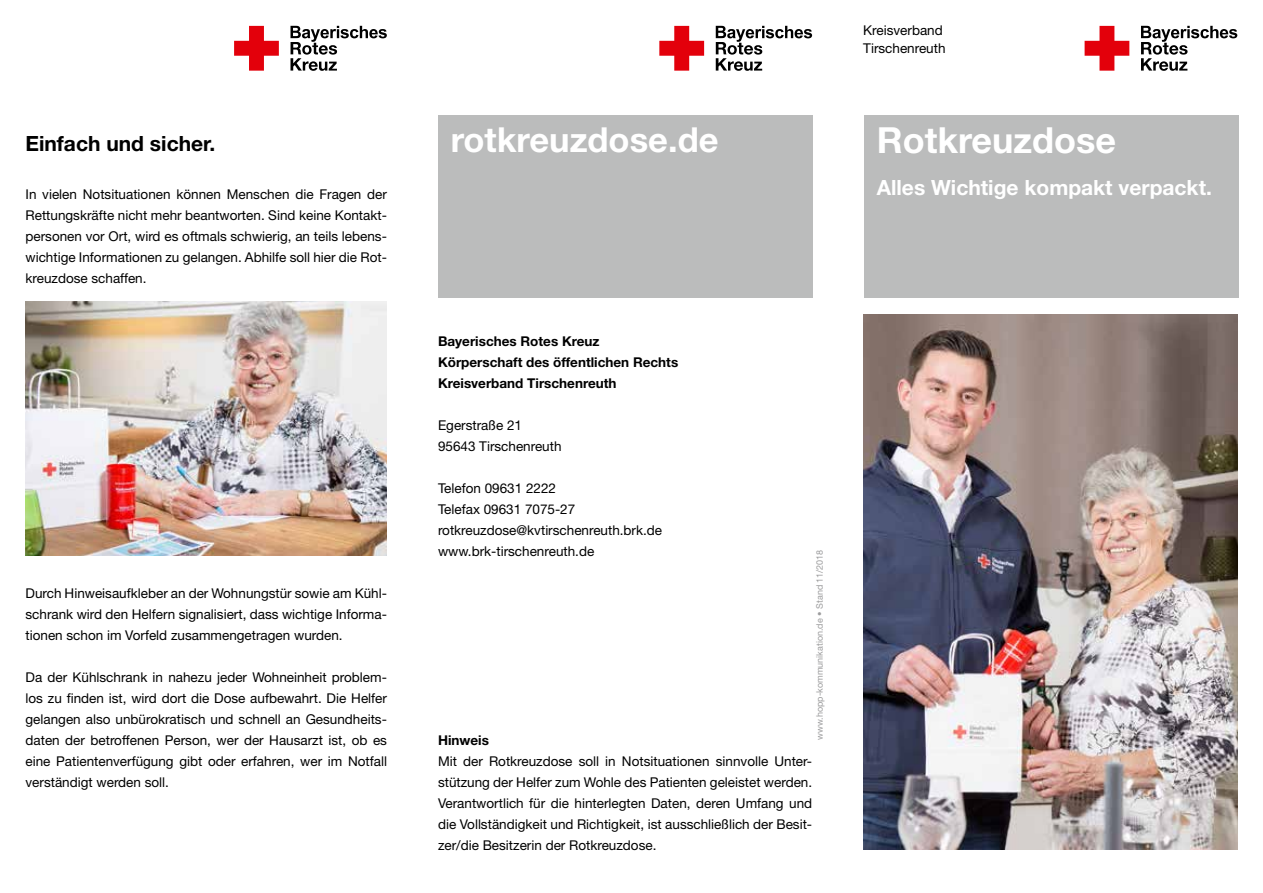
<style>
.page{position:relative;width:1263px;height:893px;background:#fff}
.page>*{position:absolute;margin:0;border:0;box-sizing:border-box;transform-origin:0 0}
.t1{font:700 36px "Helvetica Neue LT Std";color:#fff}
.t2{font:700 34.5px "Helvetica Neue LT Std";color:#fff}
.t3{font:700 21px "Helvetica Neue LT Std";color:#fff}
.t4{font:700 21px "Helvetica Neue LT Std";color:#000}
.t5{font:13.5px/21px "Helvetica Neue LT Std";color:#000;text-align:justify}
.t6{font:700 13.5px/21px "Helvetica Neue LT Std";color:#000}
.t7{font:9px "Helvetica Neue LT Std";color:#9c9c9d}
</style>
<div class="page">
<div style="left:864px;top:115px;width:374px;height:183px;background:#bbbcbc"></div>
<div style="left:438px;top:115px;width:374px;height:183px;background:#bbbcbc"></div>
<img style="left:863px;top:315px;width:374px;height:535px">
<img style="left:26px;top:302px;width:361px;height:254px">
<svg style="left:234px;top:26px;width:45px;height:45px"></svg>
<svg style="left:290px;top:26px;width:97px;height:45px"></svg>
<svg style="left:659px;top:26px;width:45px;height:45px"></svg>
<svg style="left:716px;top:26px;width:96px;height:45px"></svg>
<svg style="left:1084px;top:26px;width:45px;height:45px"></svg>
<svg style="left:1141px;top:26px;width:96px;height:45px"></svg>
<h3 class="t4" style="left:26px;top:130px;width:191px">Einfach und sicher.</h3>
<p class="t5" style="left:26px;top:183px;width:363px">In vielen Notsituationen können Menschen die Fragen der Rettungskräfte nicht mehr beantworten. Sind keine Kontakt&shy;personen vor Ort, wird es oftmals schwierig, an teils lebens&shy;wichtige Informationen zu gelangen. Abhilfe soll hier die Rot&shy;kreuzdose schaffen.</p>
<p class="t5" style="left:26px;top:582px;width:363px">Durch Hinweisaufkleber an der Wohnungstür sowie am Kühl&shy;schrank wird den Helfern signalisiert, dass wichtige Informa&shy;tionen schon im Vorfeld zusammengetragen wurden.</p>
<p class="t5" style="left:26px;top:666px;width:363px">Da der Kühlschrank in nahezu jeder Wohneinheit problem&shy;los zu finden ist, wird dort die Dose aufbewahrt. Die Helfer gelangen also unbürokratisch und schnell an Gesundheits&shy;daten der betroffenen Person, wer der Hausarzt ist, ob es eine Patientenverfügung gibt oder erfahren, wer im Notfall verständigt werden soll.</p>
<h2 class="t2" style="left:451px;top:119px;width:269px">rotkreuzdose.de</h2>
<p class="t5" style="left:863px;top:21px;width:84px;line-height:18px">Kreisverband<br>Tirschenreuth</p>
<h1 class="t1" style="left:877px;top:118px;width:241px">Rotkreuzdose</h1>
<h3 class="t3" style="left:877px;top:175px;width:337px">Alles Wichtige kompakt verpackt.</h3>
<p class="t6" style="left:438px;top:330px;width:242px">Bayerisches Rotes Kreuz<br>Körperschaft des öffentlichen Rechts<br>Kreisverband Tirschenreuth</p>
<p class="t5" style="left:438px;top:414px;width:125px">Egerstraße 21<br>95643 Tirschenreuth</p>
<p class="t5" style="left:438px;top:477px;width:226px;text-align:left">Telefon 09631 2222<br>Telefax 09631 7075-27 rotkreuzdose@kvtirschenreuth.brk.de www.brk-tirschenreuth.de</p>
<p class="t7" style="left:814px;top:740px;width:192px;rotate:-90deg">www.hopp-kommunikation.de • Stand 11/2018</p>
<p class="t6" style="left:438px;top:729px;width:52px">Hinweis</p>
<p class="t5" style="left:438px;top:750px;width:376px">Mit der Rotkreuzdose soll in Notsituationen sinnvolle Unter&shy;stützung der Helfer zum Wohle des Patienten geleistet werden.<br>Verantwortlich für die hinterlegten Daten, deren Umfang und die Vollständigkeit und Richtigkeit, ist ausschließlich der Besit&shy;zer/die Besitzerin der Rotkreuzdose.</p>
</div>
